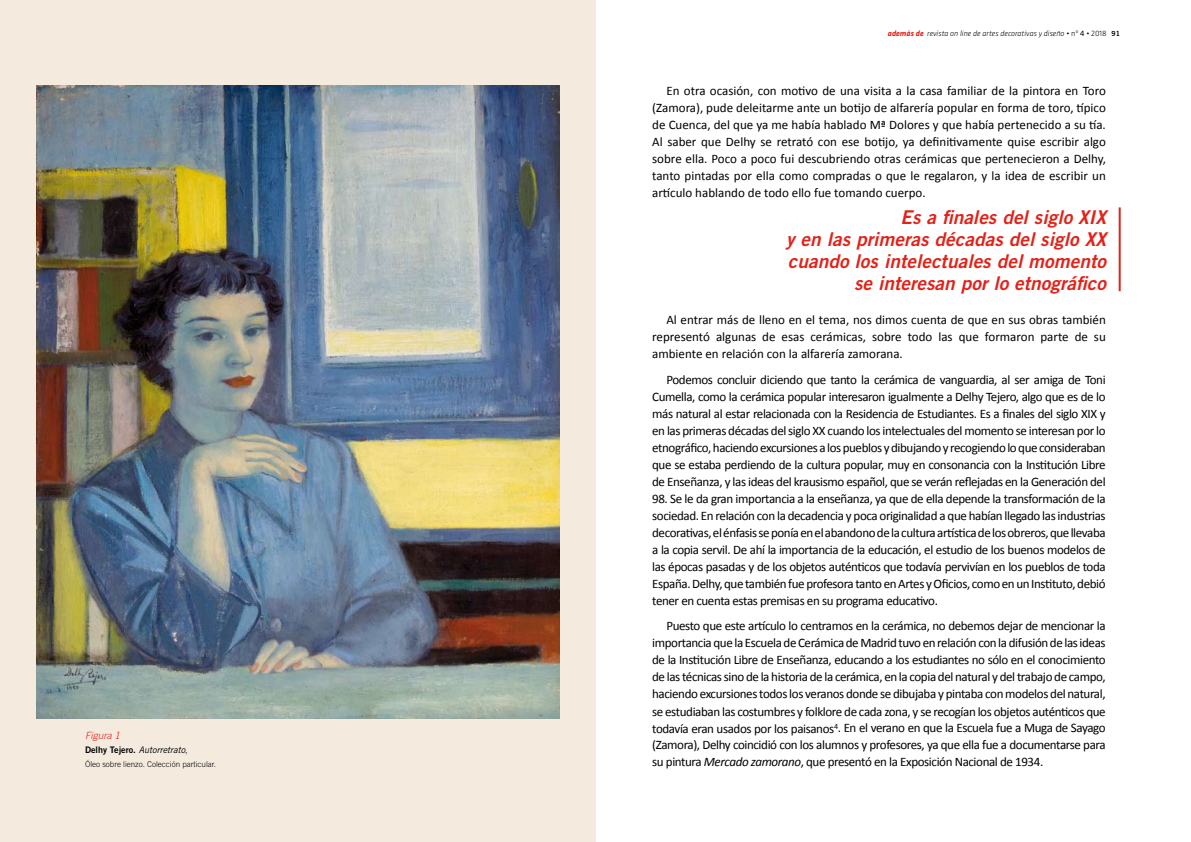
<style>
.page{position:relative;width:1191px;height:842px;background:#fff}
.page>*{position:absolute;margin:0;border:0;box-sizing:border-box;transform-origin:0 0}
.t1{font:italic 19px/22px "Trade Gothic LT Bold Two";letter-spacing:.005em;color:#e32219;text-align:right}
.t2{font:13px/17px "Calibri";letter-spacing:-.03em;color:#000;text-align:justify}
.t3{font:italic 300 10px "Trade Gothic LT";color:#e32219}
.t4{font:9px "Trade Gothic LT Bold Two";color:#000}
.t5{font:italic 300 8px "Klavika";color:#000}
.t6{font:300 8px "Trade Gothic LT";color:#000}
.s1{font-family:"Trade Gothic LT";font-style:italic}
.s2{font-family:"Trade Gothic LT";font-weight:300}
.s3{font-weight:700;color:#e32219}
.s4{font-style:normal}
.s5{font-weight:400;font-style:normal}
.s6{font-family:"Trade Gothic LT Bold Two";font-weight:400;font-style:normal;font-size:7px}
.s7{font-style:italic}
</style>
<div class="page">
<div style="left:0;top:0;width:595px;height:842px;background:#f4eade"></div>
<img style="left:36px;top:85px;width:523px;height:634px">
<hr style="left:1118px;top:207px;width:2px;height:84px;background:#e32219">
<p class="t3" style="left:85px;top:730px;width:37px">Figura 1</p>
<p class="t4" style="left:85px;top:744px;width:104px">Delhy Tejero. <span class="s1">Autorretrato</span><span class="s2">,</span></p>
<p class="t6" style="left:85px;top:760px;width:132px">Óleo sobre lienzo. Colección particular.</p>
<p class="t5" style="left:887px;top:29px;width:234px"><span class="s3">además de</span> revista on line de artes decorativas y diseño <span class="s4">• nº</span> <span class="s5">4</span> <span class="s4">• 2018</span> <span class="s6">91</span></p>
<p class="t2" style="left:652px;top:81px;width:455px;text-indent:14px">En otra ocasión, con motivo de una visita a la casa familiar de la pintora en Toro (Zamora), pude deleitarme ante un botijo de alfarería popular en forma de toro, típico de Cuenca, del que ya me había hablado Mª Dolores y que había pertenecido a su tía.<br>Al saber que Delhy se retrató con ese botijo, ya definitivamente quise escribir algo sobre ella. Poco a poco fui descubriendo otras cerámicas que pertenecieron a Delhy, tanto pintadas por ella como compradas o que le regalaron, y la idea de escribir un artículo hablando de todo ello fue tomando cuerpo.</p>
<h1 class="t1" style="left:786px;top:206px;width:321px">Es a finales del siglo XIX<br>y en las primeras décadas del siglo XX cuando los intelectuales del momento se interesan por lo etnográfico</h1>
<p class="t2" style="left:652px;top:311px;width:455px;text-indent:14px">Al entrar más de lleno en el tema, nos dimos cuenta de que en sus obras también representó algunas de esas cerámicas, sobre todo las que formaron parte de su ambiente en relación con la alfarería zamorana.</p>
<p class="t2" style="left:652px;top:370px;width:455px;text-indent:14px">Podemos concluir diciendo que tanto la cerámica de vanguardia, al ser amiga de Toni Cumella, como la cerámica popular interesaron igualmente a Delhy Tejero, algo que es de lo más natural al estar relacionada con la Residencia de Estudiantes. Es a finales del siglo XIX y en las primeras décadas del siglo XX cuando los intelectuales del momento se interesan por lo etnográfico, haciendo excursiones a los pueblos y dibujando y recogiendo lo que consideraban que se estaba perdiendo de la cultura popular, muy en consonancia con la Institución Libre de Enseñanza, y las ideas del krausismo español, que se verán reflejadas en la Generación del</p>
<p class="t2" style="left:652px;top:489px;width:455px">98. Se le da gran importancia a la enseñanza, ya que de ella depende la transformación de la sociedad. En relación con la decadencia y poca originalidad a que habían llegado las industrias decorativas, el énfasis se ponía en el abandono de la cultura artística de los obreros, que llevaba a la copia servil. De ahí la importancia de la educación, el estudio de los buenos modelos de las épocas pasadas y de los objetos auténticos que todavía pervivían en los pueblos de toda España. Delhy, que también fue profesora tanto en Artes y Oficios, como en un Instituto, debió tener en cuenta estas premisas en su programa educativo.</p>
<p class="t2" style="left:652px;top:617px;width:455px;text-indent:14px">Puesto que este artículo lo centramos en la cerámica, no debemos dejar de mencionar la importancia que la Escuela de Cerámica de Madrid tuvo en relación con la difusión de las ideas de la Institución Libre de Enseñanza, educando a los estudiantes no sólo en el conocimiento de las técnicas sino de la historia de la cerámica, en la copia del natural y del trabajo de campo, haciendo excursiones todos los veranos donde se dibujaba y pintaba con modelos del natural, se estudiaban las costumbres y folklore de cada zona, y se recogían los objetos auténticos que todavía eran usados por los paisanos<sup>4</sup>. En el verano en que la Escuela fue a Muga de Sayago (Zamora), Delhy coincidió con los alumnos y profesores, ya que ella fue a documentarse para su pintura <span class="s7">Mercado zamorano</span>, que presentó en la Exposición Nacional de 1934.</p>
</div>
